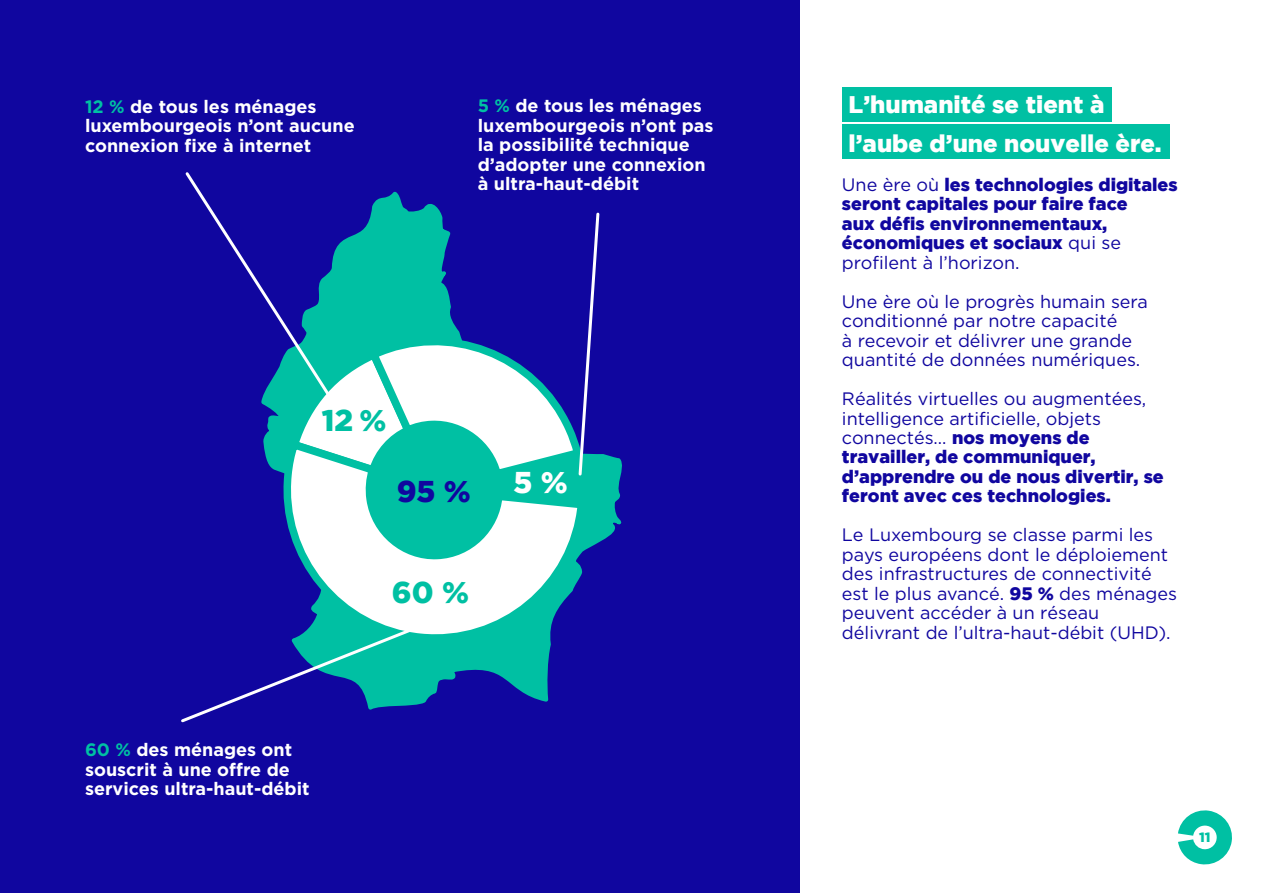
<style>
.page{position:relative;width:1263px;height:893px;background:#fff}
.page>*{position:absolute;margin:0;border:0;box-sizing:border-box;transform-origin:0 0}
.t1{font:900 30px "Gotham";color:#00c0a3}
.t2{font:900 30px "Gotham";color:#10069f}
.t3{font:900 30px "Gotham";color:#fff}
.t4{font:900 24px/39px "Gotham";color:#fff}
.t5{font:18px/19.5px "Gotham HTF";color:#10069f}
.t6{font:700 18px/19.5px "Gotham";color:#fff}
.t7{font:900 18px/19.5px "Gotham";color:#10069f}
.t8{font:900 13.5px "Gotham";color:#00c0a3}
.s1{color:#00c0a3}
.s2{font-family:"Gotham HTF";font-weight:400}
.s3{font-family:"Gotham";font-weight:900}
</style>
<div class="page">
<div style="left:0;top:0;width:799px;height:893px;background:#10069f"></div>
<svg style="left:438px;top:454px;width:184px;height:248px"></svg>
<svg style="left:1178px;top:810px;width:54px;height:55px"></svg>
<svg style="left:283px;top:483px;width:306px;height:162px;background:#86cfd2"></svg>
<svg style="left:181px;top:617px;width:257px;height:106px"></svg>
<svg style="left:185px;top:172px;width:416px;height:311px"></svg>
<div style="left:842px;top:87px;width:270px;height:35px;background:#00c0a3"></div>
<div style="left:842px;top:125px;width:327px;height:34px;background:#00c0a3"></div>
<p class="t6" style="left:85px;top:96px;width:271px"><span class="s1">12 %</span> de tous les ménages luxembourgeois n’ont aucune connexion fixe à internet</p>
<p class="t6" style="left:478px;top:96px;width:237px"><span class="s1">5 %</span> de tous les ménages luxembourgeois n’ont pas la possibilité technique d’adopter une connexion à ultra-haut-débit</p>
<h1 class="t1" style="left:322px;top:403px;width:66px">12 %</h1>
<h1 class="t2" style="left:397px;top:474px;width:76px">95 %</h1>
<h1 class="t1" style="left:392px;top:575px;width:79px">60 %</h1>
<h1 class="t3" style="left:514px;top:465px;width:56px">5 %</h1>
<p class="t6" style="left:85px;top:739px;width:226px"><span class="s1">60 %</span> des ménages ont souscrit à une offre de services ultra-haut-débit</p>
<h2 class="t4" style="left:849px;top:84px;width:315px">L’humanité se tient à l’aube d’une nouvelle ère.</h2>
<p class="t7" style="left:842px;top:174px;width:337px"><span class="s2">Une ère où</span> les technologies digitales seront capitales pour faire face<br>aux défis environnementaux, économiques et sociaux <span class="s2">qui se</span></p>
<p class="t5" style="left:842px;top:242px;width:307px;line-height:39px">profilent à l’horizon.<br>Une ère où le progrès humain sera</p>
<p class="t5" style="left:842px;top:311px;width:300px">conditionné par notre capacité<br>à recevoir et délivrer une grande quantité de données numériques.</p>
<p class="t5" style="left:842px;top:389px;width:306px">Réalités virtuelles ou augmentées, intelligence artificielle, objets</p>
<p class="t7" style="left:842px;top:427px;width:323px"><span class="s2">connectés…</span> nos moyens de travailler, de communiquer, d’apprendre ou de nous divertir, se feront avec ces technologies.</p>
<p class="t5" style="left:842px;top:525px;width:337px">Le Luxembourg se classe parmi les pays européens dont le déploiement des infrastructures de connectivité est le plus avancé. <span class="s3">95 %</span> des ménages peuvent accéder à un réseau délivrant de l’ultra-haut-débit (UHD).</p>
<p class="t8" style="left:1199px;top:830px;width:13px">11</p>
</div>
